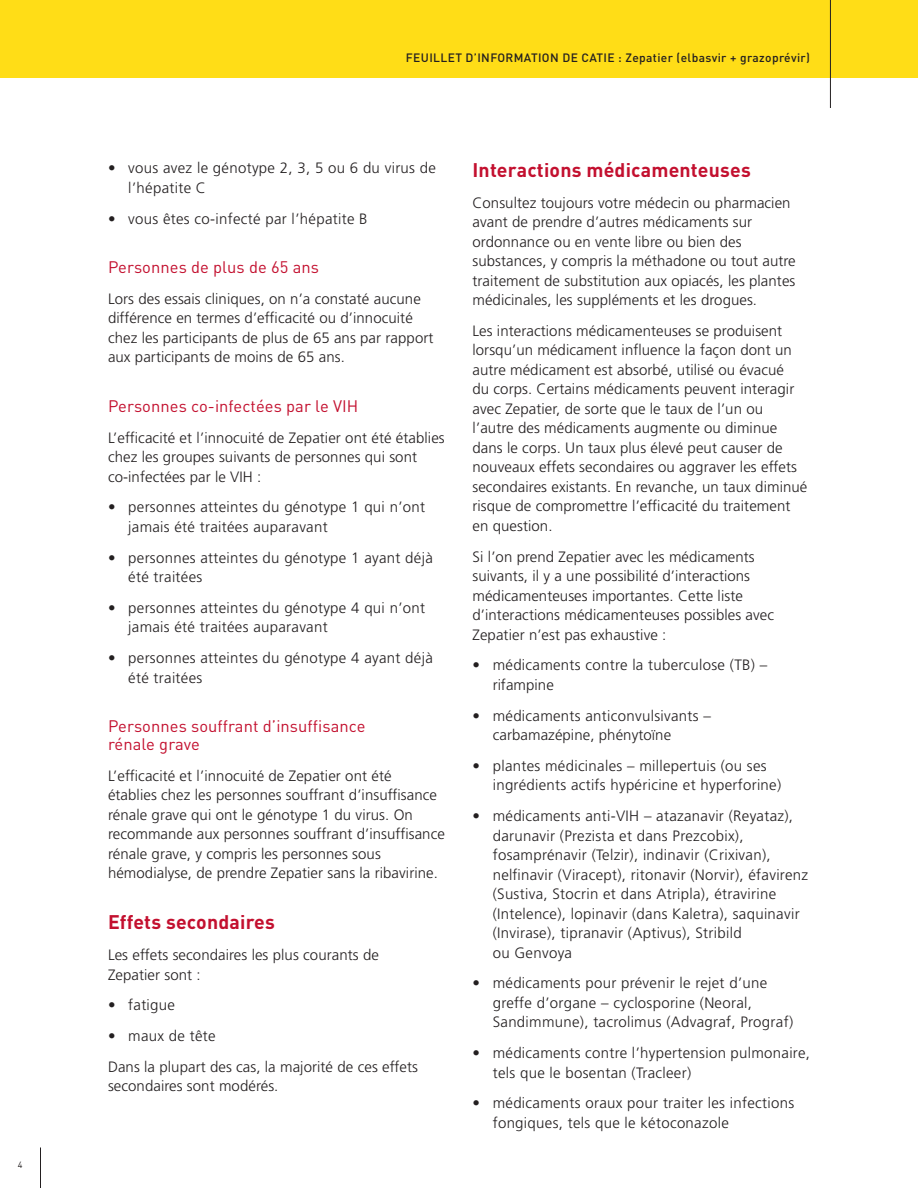
<style>
.page{position:relative;width:918px;height:1188px;background:#fff}
.page>*{position:absolute;margin:0;border:0;box-sizing:border-box;transform-origin:0 0}
.t1{font:700 19.5px "DINOT";letter-spacing:.01em;color:#c3102f}
.t2{font:16.5px/18px "DINOT";letter-spacing:.005em;color:#c3102f}
.t3{font:300 15px/19.5px "Frutiger LT Pro";letter-spacing:.005em;color:#231f20}
.t4{font:500 12px "DINOT";letter-spacing:.03em;color:#231f20}
.t5{font:9px "DINOT";color:#231f20}
</style>
<div class="page">
<hr style="left:40px;top:1148px;width:1px;height:40px;background:#231f20">
<div style="left:0;top:0;width:918px;height:78px;background:#ffdd17"></div>
<hr style="left:830px;top:0;width:1px;height:108px;background:#231f20">
<p class="t5" style="left:18px;top:1158px;width:6px">4</p>
<p class="t4" style="left:406px;top:48px;width:406px">FEUILLET D’INFORMATION DE CATIE : Zepatier (elbasvir + grazoprévir)</p>
<p class="t3" style="left:128px;top:158px;width:309px;text-indent:-20px">• vous avez le génotype 2, 3, 5 ou 6 du virus de l’hépatite C</p>
<p class="t3" style="left:108px;top:209px;width:261px">• vous êtes co-infecté par l’hépatite B</p>
<p class="t2" style="left:108px;top:257px;width:213px">Personnes de plus de 65 ans</p>
<p class="t3" style="left:108px;top:289px;width:327px">Lors des essais cliniques, on n’a constaté aucune différence en termes d’efficacité ou d’innocuité chez les participants de plus de 65 ans par rapport aux participants de moins de 65 ans.</p>
<p class="t2" style="left:108px;top:395px;width:252px">Personnes co-infectées par le VIH</p>
<p class="t3" style="left:108px;top:428px;width:338px">L’efficacité et l’innocuité de Zepatier ont été établies chez les groupes suivants de personnes qui sont co-infectées par le VIH :</p>
<p class="t3" style="left:128px;top:497px;width:298px;text-indent:-20px">• personnes atteintes du génotype 1 qui n’ont jamais été traitées auparavant</p>
<p class="t3" style="left:128px;top:548px;width:306px;text-indent:-20px">• personnes atteintes du génotype 1 ayant déjà été traitées</p>
<p class="t3" style="left:128px;top:598px;width:298px;text-indent:-20px">• personnes atteintes du génotype 4 qui n’ont jamais été traitées auparavant</p>
<p class="t3" style="left:128px;top:648px;width:306px;text-indent:-20px">• personnes atteintes du génotype 4 ayant déjà été traitées</p>
<p class="t2" style="left:108px;top:716px;width:259px">Personnes souffrant d’insuffisance rénale grave</p>
<p class="t3" style="left:108px;top:766px;width:338px">L’efficacité et l’innocuité de Zepatier ont été<br>établies chez les personnes souffrant d’insuffisance rénale grave qui ont le génotype 1 du virus. On recommande aux personnes souffrant d’insuffisance rénale grave, y compris les personnes sous hémodialyse, de prendre Zepatier sans la ribavirine.</p>
<h1 class="t1" style="left:108px;top:907px;width:168px">Effets secondaires</h1>
<p class="t3" style="left:108px;top:945px;width:272px">Les effets secondaires les plus courants de<br>Zepatier sont :</p>
<p class="t3" style="left:108px;top:995px;width:69px">• fatigue</p>
<p class="t3" style="left:108px;top:1021px;width:312px;line-height:30.8px">• maux de tête<br>Dans la plupart des cas, la majorité de ces effets</p>
<p class="t3" style="left:108px;top:1076px;width:172px">secondaires sont modérés.</p>
<h1 class="t1" style="left:472px;top:155px;width:280px">Interactions médicamenteuses</h1>
<p class="t3" style="left:472px;top:193px;width:325px">Consultez toujours votre médecin ou pharmacien avant de prendre d’autres médicaments sur ordonnance ou en vente libre ou bien des substances, y compris la méthadone ou tout autre traitement de substitution aux opiacés, les plantes médicinales, les suppléments et les drogues.</p>
<p class="t3" style="left:472px;top:321px;width:336px">Les interactions médicamenteuses se produisent lorsqu’un médicament influence la façon dont un autre médicament est absorbé, utilisé ou évacué<br>du corps. Certains médicaments peuvent interagir avec Zepatier, de sorte que le taux de l’un ou l’autre des médicaments augmente ou diminue dans le corps. Un taux plus élevé peut causer de nouveaux effets secondaires ou aggraver les effets secondaires existants. En revanche, un taux diminué risque de compromettre l’efficacité du traitement en question.</p>
<p class="t3" style="left:472px;top:547px;width:303px">Si l’on prend Zepatier avec les médicaments suivants, il y a une possibilité d’interactions médicamenteuses importantes. Cette liste d’interactions médicamenteuses possibles avec Zepatier n’est pas exhaustive :</p>
<p class="t3" style="left:493px;top:656px;width:276px;text-indent:-20px">• médicaments contre la tuberculose (TB) – rifampine</p>
<p class="t3" style="left:493px;top:706px;width:220px;text-indent:-20px">• médicaments anticonvulsivants – carbamazépine, phénytoïne</p>
<p class="t3" style="left:493px;top:756px;width:290px;text-indent:-20px">• plantes médicinales – millepertuis (ou ses ingrédients actifs hypéricine et hyperforine)</p>
<p class="t3" style="left:493px;top:806px;width:317px;text-indent:-20px">• médicaments anti-VIH – atazanavir (Reyataz), darunavir (Prezista et dans Prezcobix), fosamprénavir (Telzir), indinavir (Crixivan), nelfinavir (Viracept), ritonavir (Norvir), éfavirenz (Sustiva, Stocrin et dans Atripla), étravirine (Intelence), lopinavir (dans Kaletra), saquinavir (Invirase), tipranavir (Aptivus), Stribild<br>ou Genvoya</p>
<p class="t3" style="left:493px;top:974px;width:302px;text-indent:-20px">• médicaments pour prévenir le rejet d’une greffe d’organe – cyclosporine (Neoral,<br>Sandimmune), tacrolimus (Advagraf, Prograf)</p>
<p class="t3" style="left:493px;top:1043px;width:319px;text-indent:-20px">• médicaments contre l’hypertension pulmonaire, tels que le bosentan (Tracleer)</p>
<p class="t3" style="left:493px;top:1094px;width:303px;text-indent:-20px">• médicaments oraux pour traiter les infections fongiques, tels que le kétoconazole</p>
</div>
